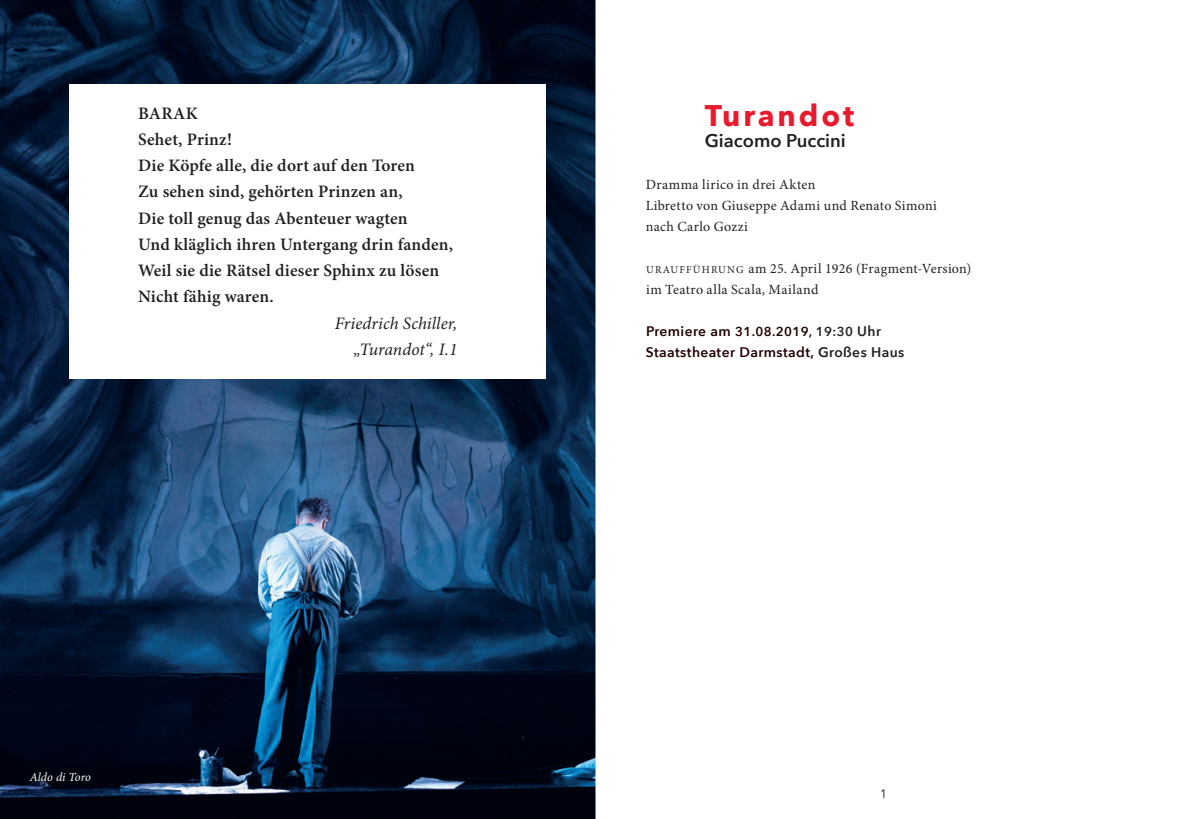
<style>
.page{position:relative;width:1191px;height:819px;background:#fff}
.page>*{position:absolute;margin:0;border:0;box-sizing:border-box;transform-origin:0 0}
.t1{font:700 29.75px "Avenir Next";letter-spacing:.1em;color:#e91a2c}
.t2{font:600 18.38px "Avenir Next";color:#231f20}
.t3{font:600 17.5px/26.2px "Minion Pro";letter-spacing:.01em;color:#231f20}
.t4{font:italic 17.5px/26.2px "Minion Pro";letter-spacing:.005em;color:#231f20;text-align:right}
.t5{font:14px/21px "Minion Pro";letter-spacing:.025em;color:#231f20}
.t6{font:600 13.83px/21px "Avenir Next";letter-spacing:.03em;color:#220001}
.t7{font:italic 12.25px "Minion Pro";letter-spacing:-.005em;color:#fff}
.t8{font:12.25px "Avenir";color:#231f20}
.s1{font-size:10.5px}
.s2{font-size:12.95px}
.s3{font-size:12.95px;color:#231f20}
.s4{color:#231f20}
</style>
<div class="page">
<img style="left:0;top:0;width:595px;height:819px">
<div style="left:69px;top:84px;width:477px;height:294px;background:#fff"></div>
<p class="t3" style="left:138px;top:100px;width:316px">BARAK<br>Sehet, Prinz!<br>Die Köpfe alle, die dort auf den Toren<br>Zu sehen sind, gehörten Prinzen an,<br>Die toll genug das Abenteuer wagten<br>Und kläglich ihren Untergang drin fanden,<br>Weil sie die Rätsel dieser Sphinx zu lösen<br>Nicht fähig waren.</p>
<p class="t4" style="left:335px;top:310px;width:124px">Friedrich Schiller, „Turandot“, I.1</p>
<p class="t7" style="left:30px;top:768px;width:63px">Aldo di Toro</p>
<h1 class="t1" style="left:704px;top:90px;width:151px">Turandot</h1>
<p class="t2" style="left:704px;top:125px;width:143px">Giacomo Puccini</p>
<p class="t5" style="left:646px;top:174px;width:293px">Dramma lirico in drei Akten<br>Libretto von Giuseppe Adami und Renato Simoni nach Carlo Gozzi</p>
<p class="t5" style="left:646px;top:258px;width:327px"><span class="s1">URAUFFÜHRUNG</span> am 25. April 1926 (Fragment-Version) im Teatro alla Scala, Mailand</p>
<p class="t6" style="left:646px;top:320px;width:260px">Premiere am <span class="s2">31.08.2019</span><span class="s3">, 19:30</span> <span class="s4">Uhr<br></span>Staatstheater Darmstadt, <span class="s4">Großes Haus</span></p>
<p class="t8" style="left:880px;top:786px;width:8px">1</p>
</div>
